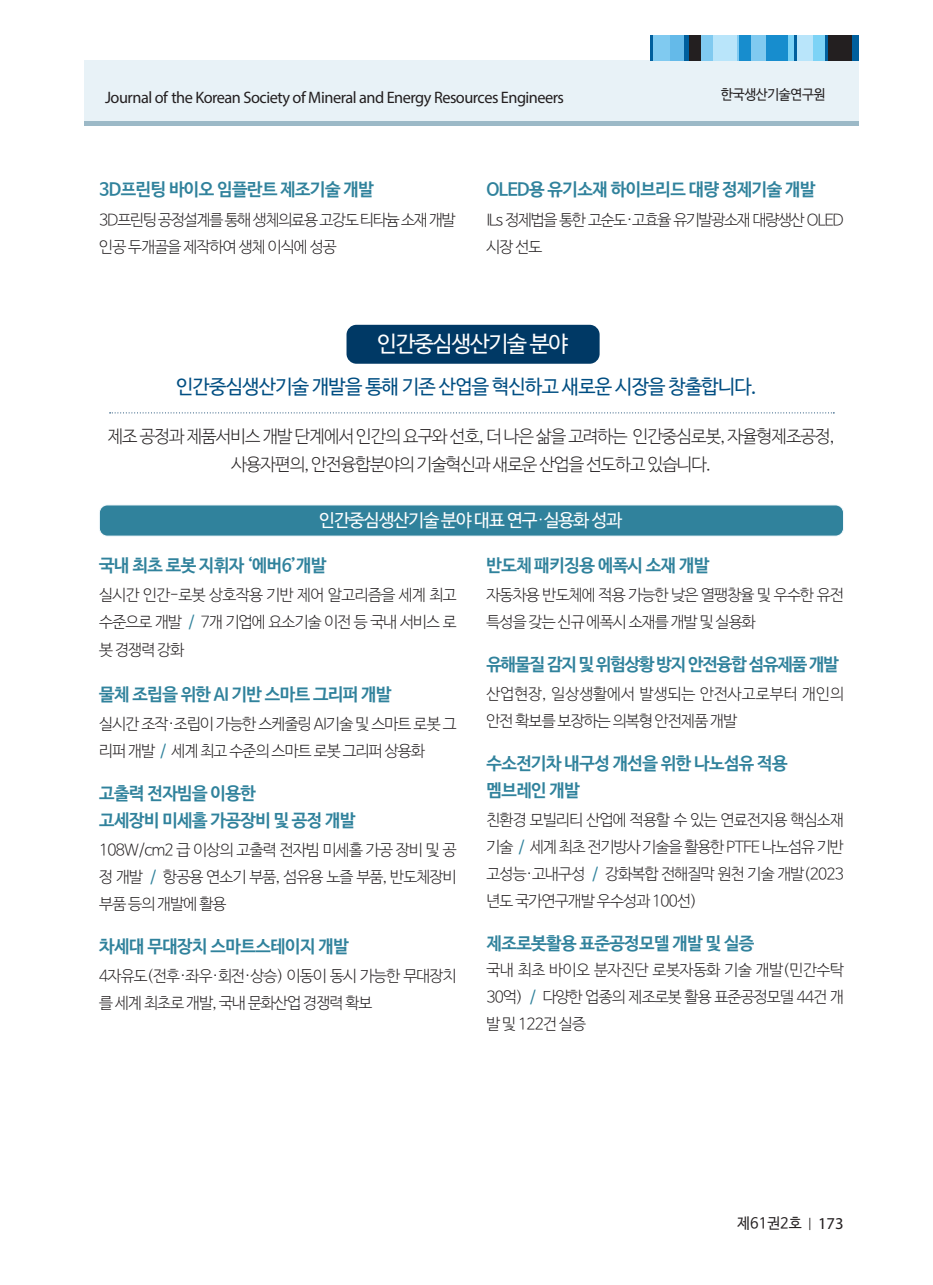
<style>
.page{position:relative;width:933px;height:1285px;background:#fff}
.page>*{position:absolute;margin:0;border:0;box-sizing:border-box;transform-origin:0 0}
.t1{font:22.4px "Nanum Barun Gothic OTF";letter-spacing:-.05em;color:#fff}
.t2{font:19.6px "Nanum Barun Gothic OTF";letter-spacing:-.035em;color:#004e82}
.t3{font:17.85px "Nanum Barun Gothic OTF";letter-spacing:-.05em;color:#fff}
.t4{font:17.5px/27.1px "Nanum Barun Gothic OTF Bold";letter-spacing:-.03em;color:#30829c}
.t5{font:17.5px/28px "Nanum Barun Gothic OTF Light";letter-spacing:-.05em;color:#231f20;text-align:center}
.t6{font:17.5px "Nanum Barun Gothic OTF Bold";letter-spacing:-.06em;color:#30829c}
.t7{font:16.62px "Myriad Pro";letter-spacing:-.03em;color:#231f20}
.t8{font:15.75px/27.1px "Nanum Barun Gothic OTF Light";letter-spacing:-.05em;color:#231f20;text-align:justify}
.t9{font:15.75px/27.1px "Nanum Barun Gothic OTF Light";letter-spacing:-.07em;color:#231f20}
.t10{font:15.75px/27.1px "Nanum Barun Gothic OTF Light";color:#231f20}
.t11{font:15.75px/27.1px "Nanum Barun Gothic OTF Light";letter-spacing:-.08em;color:#231f20}
.t12{font:14.88px "Nanum Barun Gothic OTF";color:#231f20}
.t13{font:14px "Nanum Barun Gothic OTF";letter-spacing:-.025em;color:#231f20;scale:.95 1}
.s1{font-family:"Nanum Barun Gothic OTF Light"}
.s2{font-family:"Nanum Barun Gothic OTF";color:#30829c}
.s3{font-family:"Myriad Pro";font-size:12.25px}
.s4{font-family:"Myriad Pro";font-size:16.62px}
</style>
<div class="page">
<div style="left:84px;top:61px;width:774px;height:62px;background:#e8f2f7"></div>
<div style="left:84px;top:121px;width:774px;height:5px;background:#9cb9c7"></div>
<div style="left:650px;top:35px;width:208px;height:26px;background:#005f9d"></div>
<div style="left:700px;top:35px;width:13px;height:26px;background:#80caf0"></div>
<svg style="left:683px;top:35px;width:1px;height:26px"></svg>
<div style="left:828px;top:35px;width:24px;height:26px;background:#231f20"></div>
<div style="left:689px;top:35px;width:12px;height:26px;background:#231f20"></div>
<div style="left:765px;top:35px;width:23px;height:26px;background:#178dce"></div>
<div style="left:737px;top:35px;width:15px;height:26px;background:#178dce"></div>
<div style="left:751px;top:35px;width:14px;height:26px;background:#80caf0"></div>
<div style="left:669px;top:35px;width:14px;height:26px;background:#64bae9"></div>
<div style="left:813px;top:35px;width:11px;height:26px;background:#7cd3f6"></div>
<div style="left:788px;top:35px;width:5px;height:26px;background:#7cd3f6"></div>
<div style="left:653px;top:35px;width:17px;height:26px;background:#80caf0"></div>
<hr style="left:736px;top:35px;width:2px;height:26px;background:#80caf0">
<div style="left:797px;top:35px;width:16px;height:26px;background:#b9e5fa"></div>
<div style="left:713px;top:35px;width:23px;height:26px;background:#b9e5fa"></div>
<div style="left:99px;top:505px;width:744px;height:31px;background:#30829c;border-radius:8px"></div>
<div style="left:99px;top:505px;width:744px;height:31px;border:1px solid #f5fafd;border-radius:8px"></div>
<div style="left:346px;top:325px;width:253px;height:39px;background:#003965;border-radius:10px"></div>
<svg style="left:110px;top:412px;width:724px;height:1px"></svg>
<p class="t7" style="left:105px;top:87px;width:460px">Journal of the Korean Society of Mineral and Energy Resources Engineers</p>
<p class="t13" style="left:721px;top:87px;width:111px">한국생산기술연구원</p>
<p class="t4" style="left:99px;top:177px;width:276px">3D프린팅 바이오 임플란트 제조기술 개발</p>
<p class="t9" style="left:99px;top:207px;width:358px">3D프린팅 공정설계를 통해 생체의료용 고강도 티타늄 소재 개발 인공 두개골을 제작하여 생체 이식에 성공</p>
<p class="t4" style="left:486px;top:177px;width:331px">OLED용 유기소재 하이브리드 대량 정제기술 개발</p>
<p class="t11" style="left:486px;top:207px;width:359px">ILs 정제법을 통한 고순도·고효율 유기발광소재 대량생산 OLED 시장 선도</p>
<h1 class="t1" style="left:377px;top:332px;width:192px">인간중심생산기술 분야</h1>
<p class="t2" style="left:176px;top:377px;width:582px">인간중심생산기술 개발을 통해 기존 산업을 혁신하고 새로운 시장을 창출합니다.</p>
<p class="t5" style="left:108px;top:423px;width:728px">제조 공정과 제품서비스 개발 단계에서 인간의 요구와 선호, 더 나은 삶을 고려하는 인간중심로봇, 자율형제조공정, 사용자편의, 안전융합분야의 기술혁신과 새로운 산업을 선도하고 있습니다.</p>
<p class="t3" style="left:319px;top:511px;width:304px">인간중심생산기술 분야 대표 연구<span class="s1">·</span>실용화 성과</p>
<p class="t4" style="left:99px;top:553px;width:229px">국내 최초 로봇 지휘자 ‘에버6’개발</p>
<p class="t8" style="left:99px;top:582px;width:359px;line-height:27.7px">실시간 인간-로봇 상호작용 기반 제어 알고리즘을 세계 최고 수준으로 개발 <span class="s2">/</span> 7개 기업에 요소기술 이전 등 국내 서비스 로 봇 경쟁력 강화</p>
<p class="t4" style="left:99px;top:681px;width:294px">물체 조립을 위한 AI 기반 스마트 그리퍼 개발</p>
<p class="t8" style="left:99px;top:711px;width:359px">실시간 조작·조립이 가능한 스케줄링 AI기술 및 스마트 로봇 그 리퍼 개발 <span class="s2">/</span> 세계 최고 수준의 스마트 로봇 그리퍼 상용화</p>
<p class="t4" style="left:99px;top:780px;width:258px">고출력 전자빔을 이용한<br>고세장비 미세홀 가공장비 및 공정 개발</p>
<p class="t8" style="left:99px;top:837px;width:359px">108W/cm2 급 이상의 고출력 전자빔 미세홀 가공 장비 및 공 정 개발 <span class="s2">/</span> 항공용 연소기 부품, 섬유용 노즐 부품, 반도체장비 부품 등의 개발에 활용</p>
<p class="t4" style="left:99px;top:933px;width:251px">차세대 무대장치 스마트스테이지 개발</p>
<p class="t8" style="left:99px;top:963px;width:359px">4자유도(전후·좌우·회전·상승) 이동이 동시 가능한 무대장치 를 세계 최초로 개발, 국내 문화산업 경쟁력 확보</p>
<p class="t4" style="left:486px;top:553px;width:225px">반도체 패키징용 에폭시 소재 개발</p>
<p class="t8" style="left:486px;top:582px;width:359px">자동차용 반도체에 적용 가능한 낮은 열팽창율 및 우수한 유전 특성을 갖는 신규 에폭시 소재를 개발 및 실용화</p>
<p class="t6" style="left:486px;top:655px;width:354px">유해물질 감지 및 위험상황 방지 안전융합 섬유제품 개발</p>
<p class="t10" style="left:486px;top:681px;width:359px">산업현장, 일상생활에서 발생되는 안전사고로부터 개인의 안전 확보를 보장하는 의복형 안전제품 개발</p>
<p class="t4" style="left:486px;top:750px;width:303px">수소전기차 내구성 개선을 위한 나노섬유 적용 멤브레인 개발</p>
<p class="t8" style="left:486px;top:807px;width:359px">친환경 모빌리티 산업에 적용할 수 있는 연료전지용 핵심소재 기술 <span class="s2">/</span> 세계 최초 전기방사 기술을 활용한 PTFE 나노섬유 기반 고성능·고내구성 <span class="s2">/</span> 강화복합 전해질막 원천 기술 개발(2023 년도 국가연구개발 우수성과 100선)</p>
<p class="t4" style="left:486px;top:931px;width:269px">제조로봇활용 표준공정모델 개발 및 실증</p>
<p class="t8" style="left:486px;top:957px;width:359px">국내 최초 바이오 분자진단 로봇자동화 기술 개발(민간수탁 30억) <span class="s2">/</span> 다양한 업종의 제조로봇 활용 표준공정모델 44건 개 발 및 122건 실증</p>
<p class="t12" style="left:737px;top:1215px;width:108px">제61권2호 <span class="s3">|</span> <span class="s4">173</span></p>
</div>
